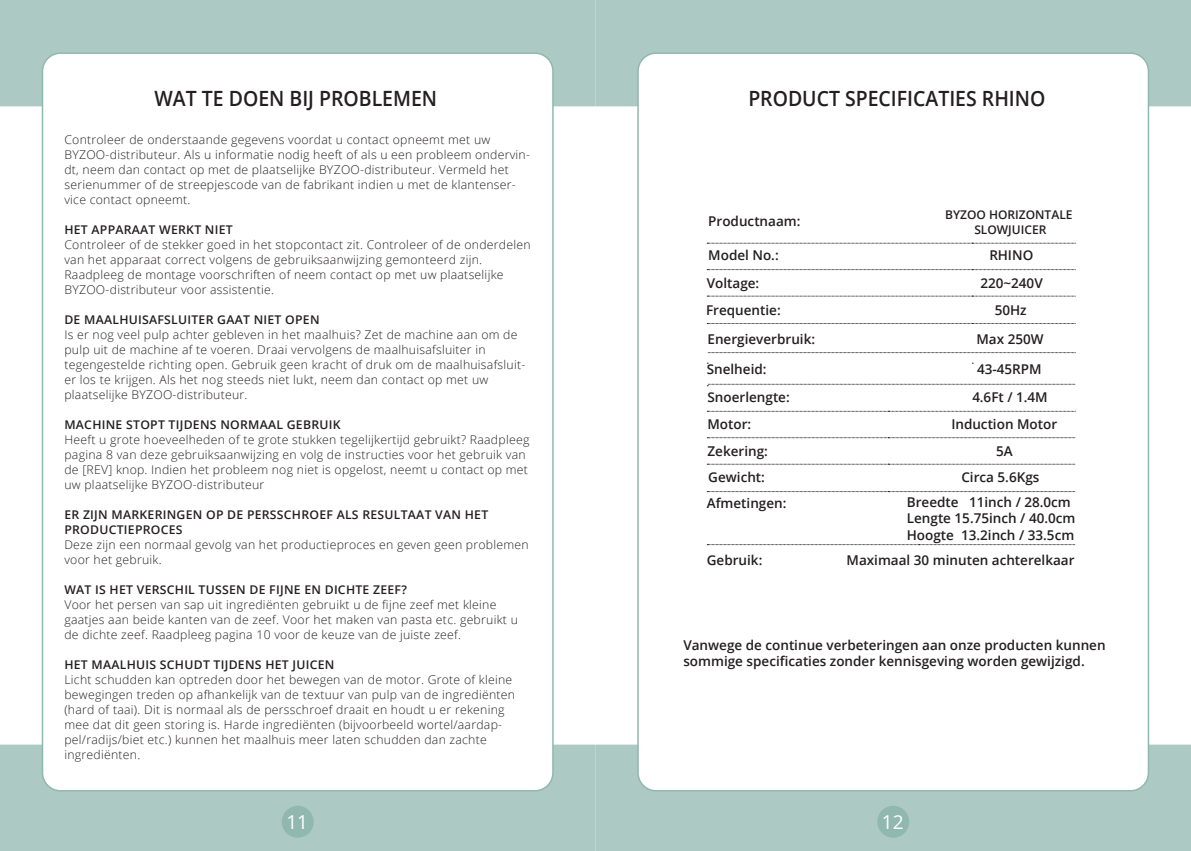
<style>
.page{position:relative;width:1191px;height:851px;background:#fff}
.page>*{position:absolute;margin:0;border:0;box-sizing:border-box;transform-origin:0 0}
.t1{font:600 21px "Open Sans";color:#231f20;scale:.93 1}
.t2{font:19.2px "Open Sans";color:#fff}
.t3{font:600 13.5px/16.2px "Open Sans";color:#231f20}
.t4{font:300 12px/15px "Open Sans";letter-spacing:.02em;color:#231f20}
.t5{font:600 12px/15px "Open Sans";letter-spacing:.02em;color:#231f20}
.t6{font:600 12px/14.4px "Open Sans";color:#231f20;text-align:center}
</style>
<div class="page">
<svg style="left:707px;top:243px;width:368px;height:1px"></svg>
<svg style="left:707px;top:269px;width:368px;height:1px"></svg>
<svg style="left:707px;top:296px;width:368px;height:1px"></svg>
<svg style="left:707px;top:323px;width:368px;height:1px"></svg>
<svg style="left:708px;top:352px;width:367px;height:1px"></svg>
<svg style="left:707px;top:384px;width:368px;height:2px"></svg>
<svg style="left:707px;top:411px;width:368px;height:1px"></svg>
<svg style="left:707px;top:437px;width:368px;height:1px"></svg>
<svg style="left:707px;top:464px;width:368px;height:1px"></svg>
<svg style="left:707px;top:491px;width:368px;height:1px"></svg>
<svg style="left:707px;top:544px;width:368px;height:1px"></svg>
<svg style="left:0;top:0;width:595px;height:106px;fill:#acc9c3"></svg>
<svg style="left:0;top:744px;width:595px;height:106px;fill:#acc9c3"></svg>
<div style="left:282px;top:805px;width:32px;height:32px;background:#91b8af;border-radius:50%"></div>
<svg style="left:595px;top:0;width:596px;height:106px;fill:#acc9c3"></svg>
<svg style="left:595px;top:744px;width:596px;height:106px;fill:#acc9c3"></svg>
<div style="left:877px;top:805px;width:32px;height:32px;background:#91b8af;border-radius:50%"></div>
<h1 class="t1" style="left:155px;top:84px;width:305px">WAT TE DOEN BIJ PROBLEMEN</h1>
<h1 class="t1" style="left:748px;top:84px;width:321px">PRODUCT SPECIFICATIES RHINO</h1>
<p class="t4" style="left:64px;top:131px;width:467px">Controleer de onderstaande gegevens voordat u contact opneemt met uw BYZOO-distributeur. Als u informatie nodig heeft of als u een probleem ondervin&shy;dt, neem dan contact op met de plaatselijke BYZOO-distributeur. Vermeld het serienummer of de streepjescode van de fabrikant indien u met de klantenser&shy;vice contact opneemt.</p>
<p class="t5" style="left:64px;top:221px;width:170px">HET APPARAAT WERKT NIET</p>
<p class="t4" style="left:64px;top:236px;width:468px">Controleer of de stekker goed in het stopcontact zit. Controleer of de onderdelen van het apparaat correct volgens de gebruiksaanwijzing gemonteerd zijn.<br>Raadpleeg de montage voorschriften of neem contact op met uw plaatselijke BYZOO-distributeur voor assistentie.</p>
<p class="t5" style="left:64px;top:311px;width:257px">DE MAALHUISAFSLUITER GAAT NIET OPEN</p>
<p class="t4" style="left:64px;top:326px;width:462px">Is er nog veel pulp achter gebleven in het maalhuis? Zet de machine aan om de pulp uit de machine af te voeren. Draai vervolgens de maalhuisafsluiter in tegengestelde richting open. Gebruik geen kracht of druk om de maalhuisafsluit&shy;er los te krijgen. Als het nog steeds niet lukt, neem dan contact op met uw plaatselijke BYZOO-distributeur.</p>
<p class="t5" style="left:64px;top:416px;width:278px">MACHINE STOPT TIJDENS NORMAAL GEBRUIK</p>
<p class="t4" style="left:64px;top:431px;width:466px">Heeft u grote hoeveelheden of te grote stukken tegelijkertijd gebruikt? Raadpleeg pagina 8 van deze gebruiksaanwijzing en volg de instructies voor het gebruik van de [REV] knop. Indien het probleem nog niet is opgelost, neemt u contact op met uw plaatselijke BYZOO-distributeur</p>
<p class="t5" style="left:64px;top:506px;width:425px">ER ZIJN MARKERINGEN OP DE PERSSCHROEF ALS RESULTAAT VAN HET<br>PRODUCTIEPROCES</p>
<p class="t4" style="left:64px;top:536px;width:466px">Deze zijn een normaal gevolg van het productieproces en geven geen problemen voor het gebruik.</p>
<p class="t5" style="left:64px;top:581px;width:344px">WAT IS HET VERSCHIL TUSSEN DE FIJNE EN DICHTE ZEEF?</p>
<p class="t4" style="left:64px;top:596px;width:455px">Voor het persen van sap uit ingrediënten gebruikt u de fijne zeef met kleine gaatjes aan beide kanten van de zeef. Voor het maken van pasta etc. gebruikt u de dichte zeef. Raadpleeg pagina 10 voor de keuze van de juiste zeef.</p>
<p class="t5" style="left:64px;top:656px;width:271px">HET MAALHUIS SCHUDT TIJDENS HET JUICEN</p>
<p class="t4" style="left:64px;top:671px;width:452px">Licht schudden kan optreden door het bewegen van de motor. Grote of kleine bewegingen treden op afhankelijk van de textuur van pulp van de ingrediënten (hard of taai). Dit is normaal als de persschroef draait en houdt u er rekening mee dat dit geen storing is. Harde ingrediënten (bijvoorbeeld wortel/aardap&shy;pel/radijs/biet etc.) kunnen het maalhuis meer laten schudden dan zachte ingrediënten.</p>
<p class="t6" style="left:945px;top:208px;width:129px">BYZOO HORIZONTALE<br>SLOWJUICER</p>
<p class="t3" style="left:708px;top:213px;width:94px">Productnaam:</p>
<p class="t3" style="left:708px;top:247px;width:72px">Model No.:</p>
<p class="t3" style="left:989px;top:247px;width:45px">RHINO</p>
<p class="t3" style="left:707px;top:275px;width:54px">Voltage:</p>
<p class="t3" style="left:980px;top:275px;width:64px">220~240V</p>
<p class="t3" style="left:706px;top:302px;width:76px">Frequentie:</p>
<p class="t3" style="left:995px;top:302px;width:33px">50Hz</p>
<p class="t3" style="left:707px;top:330px;width:109px">Energieverbruik:</p>
<p class="t3" style="left:976px;top:330px;width:68px">Max 250W</p>
<p class="t3" style="left:707px;top:360px;width:61px">Snelheid:</p>
<p class="t3" style="left:977px;top:360px;width:66px">43-45RPM</p>
<p class="t3" style="left:707px;top:389px;width:84px">Snoerlengte:</p>
<p class="t3" style="left:972px;top:389px;width:77px">4.6Ft / 1.4M</p>
<p class="t3" style="left:707px;top:416px;width:45px">Motor:</p>
<p class="t3" style="left:951px;top:416px;width:107px">Induction Motor</p>
<p class="t3" style="left:707px;top:443px;width:62px">Zekering:</p>
<p class="t3" style="left:996px;top:443px;width:18px">5A</p>
<p class="t3" style="left:708px;top:468px;width:58px">Gewicht:</p>
<p class="t3" style="left:961px;top:468px;width:79px">Circa 5.6Kgs</p>
<p class="t3" style="left:707px;top:494px;width:81px">Afmetingen:</p>
<p class="t3" style="left:906px;top:494px;width:170px">Breedte 11inch / 28.0cm<br>Lengte 15.75inch / 40.0cm<br>Hoogte 13.2inch / 33.5cm</p>
<p class="t3" style="left:707px;top:551px;width:57px">Gebruik:</p>
<p class="t3" style="left:846px;top:551px;width:229px">Maximaal 30 minuten achterelkaar</p>
<p class="t3" style="left:683px;top:636px;width:424px">Vanwege de continue verbeteringen aan onze producten kunnen sommige specificaties zonder kennisgeving worden gewijzigd.</p>
<h2 class="t2" style="left:286px;top:808px;width:23px">11</h2>
<h2 class="t2" style="left:882px;top:808px;width:23px">12</h2>
</div>
